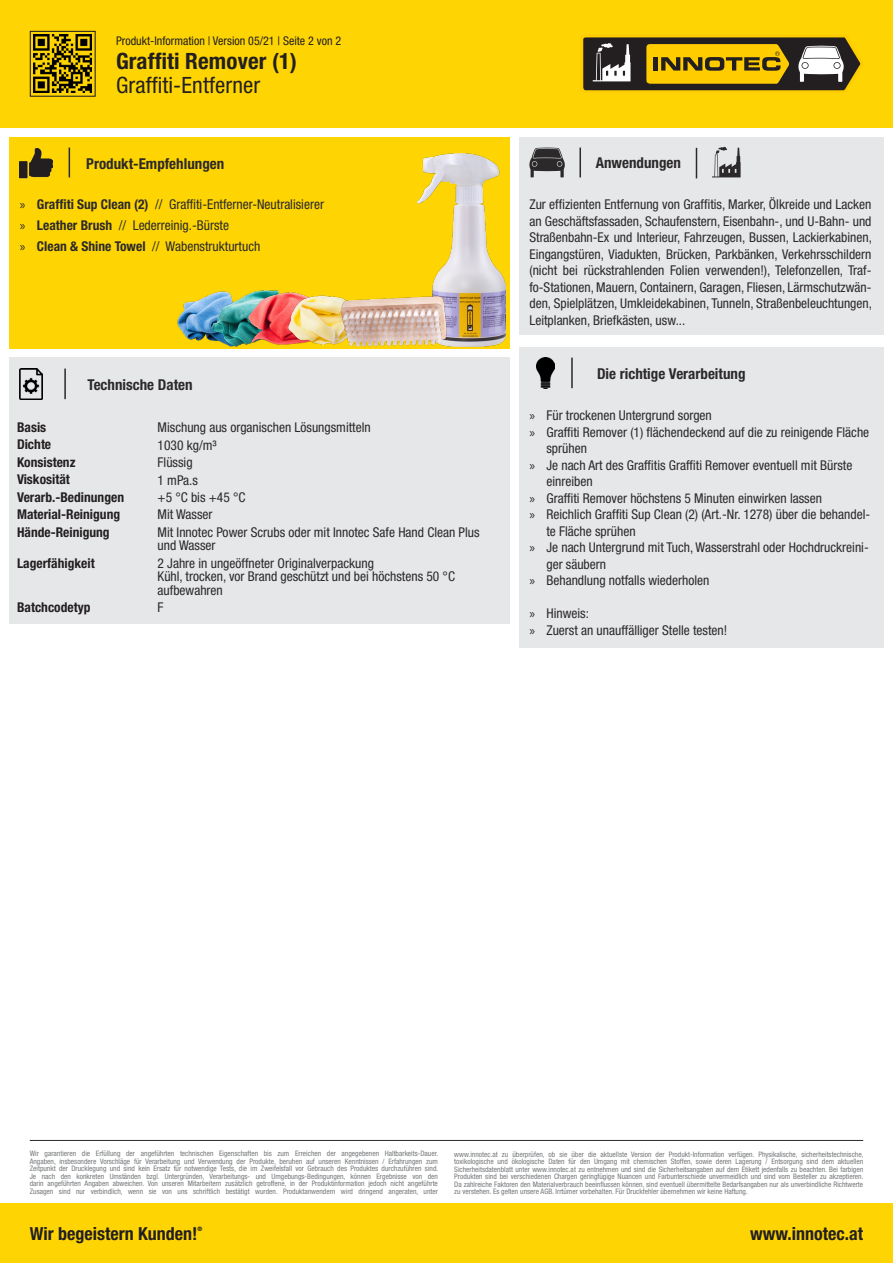
<style>
.page{position:relative;width:893px;height:1263px;background:#fff}
.page>*{position:absolute;margin:0;border:0;box-sizing:border-box;transform-origin:0 0}
.t1{font:700 condensed 22.5px "Helvetica Neue";letter-spacing:.005em;color:#231f20}
.t2{font:condensed 22.5px "Helvetica Neue";letter-spacing:.005em;color:#231f20}
.t3{font:700 condensed 18px "Helvetica Neue";color:#231f20}
.t4{font:700 condensed 15px "Helvetica Neue";color:#2b292a}
.t5{font:condensed 13.5px/16.5px "Helvetica Neue";color:#2b292a}
.t6{font:700 condensed 13.5px "Helvetica Neue";color:#231f20}
.t7{font:condensed 12px "Helvetica Neue";color:#231f20}
.t8{font:condensed 7.5px/7.5px "Helvetica Neue";color:#76787b;text-align:justify}
.t9{font:700 condensed 6.15px "Helvetica Neue";color:#231f20}
.s1{font-family:"Myriad Pro";font-stretch:normal}
.s2{font-weight:700}
</style>
<div class="page">
<div style="left:0;top:0;width:893px;height:128px;background:#fed503"></div>
<svg style="left:583px;top:37px;width:278px;height:54px"></svg>
<div style="left:30px;top:31px;width:66px;height:66px;border:1px solid #231f20"></div>
<img style="left:34px;top:35px;width:58px;height:58px">
<div style="left:0;top:1203px;width:893px;height:60px;background:#fed503"></div>
<hr style="left:30px;top:1140px;width:833px;height:1px;background:#2b292a">
<div style="left:519px;top:137px;width:365px;height:198px;background:#e6e7e9"></div>
<svg style="left:529px;top:148px;width:36px;height:29px"></svg>
<hr style="left:579px;top:148px;width:2px;height:29px;background:#2b292a">
<div style="left:9px;top:137px;width:500px;height:211px;background:#fed503"></div>
<svg style="left:69px;top:148px;width:1px;height:29px"></svg>
<div style="left:519px;top:347px;width:365px;height:300px;background:#e6e7e9"></div>
<div style="left:9px;top:358px;width:500px;height:266px;background:#e6e7e9"></div>
<hr style="left:696px;top:148px;width:1px;height:30px;background:#2b292a">
<hr style="left:571px;top:358px;width:2px;height:30px;background:#2b292a">
<hr style="left:64px;top:369px;width:2px;height:30px;background:#2b292a">
<svg style="left:712px;top:147px;width:29px;height:30px"></svg>
<img style="left:20px;top:148px;width:32px;height:31px">
<img style="left:537px;top:358px;width:17px;height:30px">
<img style="left:20px;top:369px;width:23px;height:30px">
<img style="left:417px;top:153px;width:88px;height:194px">
<img style="left:177px;top:294px;width:61px;height:53px">
<img style="left:211px;top:291px;width:78px;height:55px">
<img style="left:248px;top:293px;width:55px;height:51px">
<img style="left:288px;top:295px;width:53px;height:49px">
<img style="left:341px;top:297px;width:105px;height:50px">
<h3 class="t7" style="left:116px;top:34px;width:227px">Produkt-Information | Version 05/21 | Seite 2 von 2</h3>
<h1 class="t1" style="left:116px;top:48px;width:183px">Graffiti Remover (1)</h1>
<h1 class="t2" style="left:116px;top:72px;width:146px">Graffiti-Entferner</h1>
<h3 class="t4" style="left:86px;top:154px;width:139px">Produkt-Empfehlungen</h3>
<h3 class="t5" style="left:20px;top:194px;width:306px;line-height:20.7px"><span class="s1">»</span> <span class="s2">Graffiti Sup Clean (2)</span> // Graffiti-Entferner-Neutralisierer <span class="s1">»</span> <span class="s2">Leather Brush</span> // Lederreinig.-Bürste<br><span class="s1">»</span> <span class="s2">Clean &amp; Shine Towel</span> // Wabenstrukturtuch</h3>
<h3 class="t4" style="left:88px;top:375px;width:106px">Technische Daten</h3>
<h3 class="t6" style="left:17px;top:419px;width:31px">Basis</h3>
<h3 class="t5" style="left:158px;top:419px;width:215px">Mischung aus organischen Lösungsmitteln</h3>
<h3 class="t6" style="left:17px;top:436px;width:36px">Dichte</h3>
<h3 class="t5" style="left:158px;top:436px;width:61px">1030 kg/m³</h3>
<h3 class="t6" style="left:17px;top:454px;width:60px">Konsistenz</h3>
<h3 class="t5" style="left:158px;top:454px;width:36px">Flüssig</h3>
<h3 class="t6" style="left:17px;top:471px;width:54px">Viskosität</h3>
<h3 class="t5" style="left:158px;top:471px;width:42px">1 mPa.s</h3>
<h3 class="t6" style="left:17px;top:489px;width:109px">Verarb.-Bedinungen</h3>
<h3 class="t5" style="left:158px;top:489px;width:89px">+5 °C bis +45 °C</h3>
<h3 class="t6" style="left:17px;top:506px;width:105px">Material-Reinigung</h3>
<h3 class="t5" style="left:158px;top:506px;width:56px">Mit Wasser</h3>
<h3 class="t6" style="left:17px;top:524px;width:94px">Hände-Reinigung</h3>
<h3 class="t5" style="left:158px;top:525px;width:323px;line-height:13.5px">Mit Innotec Power Scrubs oder mit Innotec Safe Hand Clean Plus und Wasser</h3>
<h3 class="t6" style="left:17px;top:555px;width:79px">Lagerfähigkeit</h3>
<h3 class="t5" style="left:158px;top:556px;width:299px;line-height:13.5px">2 Jahre in ungeöffneter Originalverpackung<br>Kühl, trocken, vor Brand geschützt und bei höchstens 50 °C aufbewahren</h3>
<h3 class="t6" style="left:17px;top:599px;width:75px">Batchcodetyp</h3>
<h3 class="t5" style="left:158px;top:599px;width:7px">F</h3>
<h3 class="t4" style="left:596px;top:154px;width:87px">Anwendungen</h3>
<p class="t5" style="left:529px;top:196px;width:344px;text-align:justify">Zur effizienten Entfernung von Graffitis, Marker, Ölkreide und Lacken an Geschäftsfassaden, Schaufenstern, Eisenbahn-, und U-Bahn- und Straßenbahn-Ex und Interieur, Fahrzeugen, Bussen, Lackierkabinen, Eingangstüren, Viadukten, Brücken, Parkbänken, Verkehrsschildern (nicht bei rückstrahlenden Folien verwenden!), Telefonzellen, Traf&shy;fo-Stationen, Mauern, Containern, Garagen, Fliesen, Lärmschutzwän&shy;den, Spielplätzen, Umkleidekabinen, Tunneln, Straßenbeleuchtungen, Leitplanken, Briefkästen, usw...</p>
<h3 class="t4" style="left:597px;top:364px;width:150px">Die richtige Verarbeitung</h3>
<h3 class="t5" style="left:529px;top:407px;width:184px"><span class="s1">»</span> Für trockenen Untergrund sorgen</h3>
<h3 class="t5" style="left:529px;top:423px;width:341px"><span class="s1">»</span> Graffiti Remover (1) flächendeckend auf die zu reinigende Fläche</h3>
<h3 class="t5" style="left:546px;top:440px;width:42px">sprühen</h3>
<h3 class="t5" style="left:529px;top:456px;width:325px"><span class="s1">»</span> Je nach Art des Graffitis Graffiti Remover eventuell mit Bürste</h3>
<h3 class="t5" style="left:546px;top:473px;width:48px">einreiben</h3>
<h3 class="t5" style="left:529px;top:489px;width:294px"><span class="s1">»</span> Graffiti Remover höchstens 5 Minuten einwirken lassen</h3>
<h3 class="t5" style="left:529px;top:506px;width:342px"><span class="s1">»</span> Reichlich Graffiti Sup Clean (2) (Art.-Nr. 1278) über die behandel-</h3>
<h3 class="t5" style="left:546px;top:522px;width:91px">te Fläche sprühen</h3>
<h3 class="t5" style="left:529px;top:539px;width:341px"><span class="s1">»</span> Je nach Untergrund mit Tuch, Wasserstrahl oder Hochdruckreini-</h3>
<h3 class="t5" style="left:546px;top:555px;width:61px">ger säubern</h3>
<h3 class="t5" style="left:529px;top:572px;width:181px"><span class="s1">»</span> Behandlung notfalls wiederholen</h3>
<h3 class="t5" style="left:529px;top:605px;width:199px"><span class="s1">»</span> Hinweis:<br><span class="s1">»</span> Zuerst an unauffälliger Stelle testen!</h3>
<p class="t8" style="left:30px;top:1150px;width:410px">Wir garantieren die Erfüllung der angeführten technischen Eigenschaften bis zum Erreichen der angegebenen Haltbarkeits-Dauer.<br>Angaben, insbesondere Vorschläge für Verarbeitung und Verwendung der Produkte, beruhen auf unseren Kenntnissen / Erfahrungen zum Zeitpunkt der Drucklegung und sind kein Ersatz für notwendige Tests, die im Zweifelsfall vor Gebrauch des Produktes durchzuführen sind.<br>Je nach den konkreten Umständen bzgl. Untergründen, Verarbeitungs- und Umgebungs-Bedingungen, können Ergebnisse von den darin angeführten Angaben abweichen. Von unseren Mitarbeitern zusätzlich getroffene, in der Produktinformation jedoch nicht angeführte Zusagen sind nur verbindlich, wenn sie von uns schriftlich bestätigt wurden. Produktanwendern wird dringend angeraten, unter</p>
<p class="t8" style="left:454px;top:1150px;width:411px">www.innotec.at zu überprüfen, ob sie über die aktuellste Version der Produkt-Information verfügen. Physikalische, sicherheitstechnische, toxikologische und ökologische Daten für den Umgang mit chemischen Stoffen, sowie deren Lagerung / Entsorgung sind dem aktuellen Sicherheitsdatenblatt unter www.innotec.at zu entnehmen und sind die Sicherheitsangaben auf dem Etikett jedenfalls zu beachten. Bei farbigen Produkten sind bei verschiedenen Chargen geringfügige Nuancen und Farbunterschiede unvermeidlich und sind vom Besteller zu akzeptieren.<br>Da zahlreiche Faktoren den Materialverbrauch beeinflussen können, sind eventuell übermittelte Bedarfsangaben nur als unverbindliche Richtwerte zu verstehen. Es gelten unsere AGB. Irrtümer vorbehalten. Für Druckfehler übernehmen wir keine Haftung.</p>
<p class="t9" style="left:197px;top:1225px;width:6px">®</p>
<h2 class="t3" style="left:30px;top:1223px;width:169px">Wir begeistern Kunden!</h2>
<h2 class="t3" style="left:750px;top:1223px;width:114px">www.innotec.at</h2>
</div>
